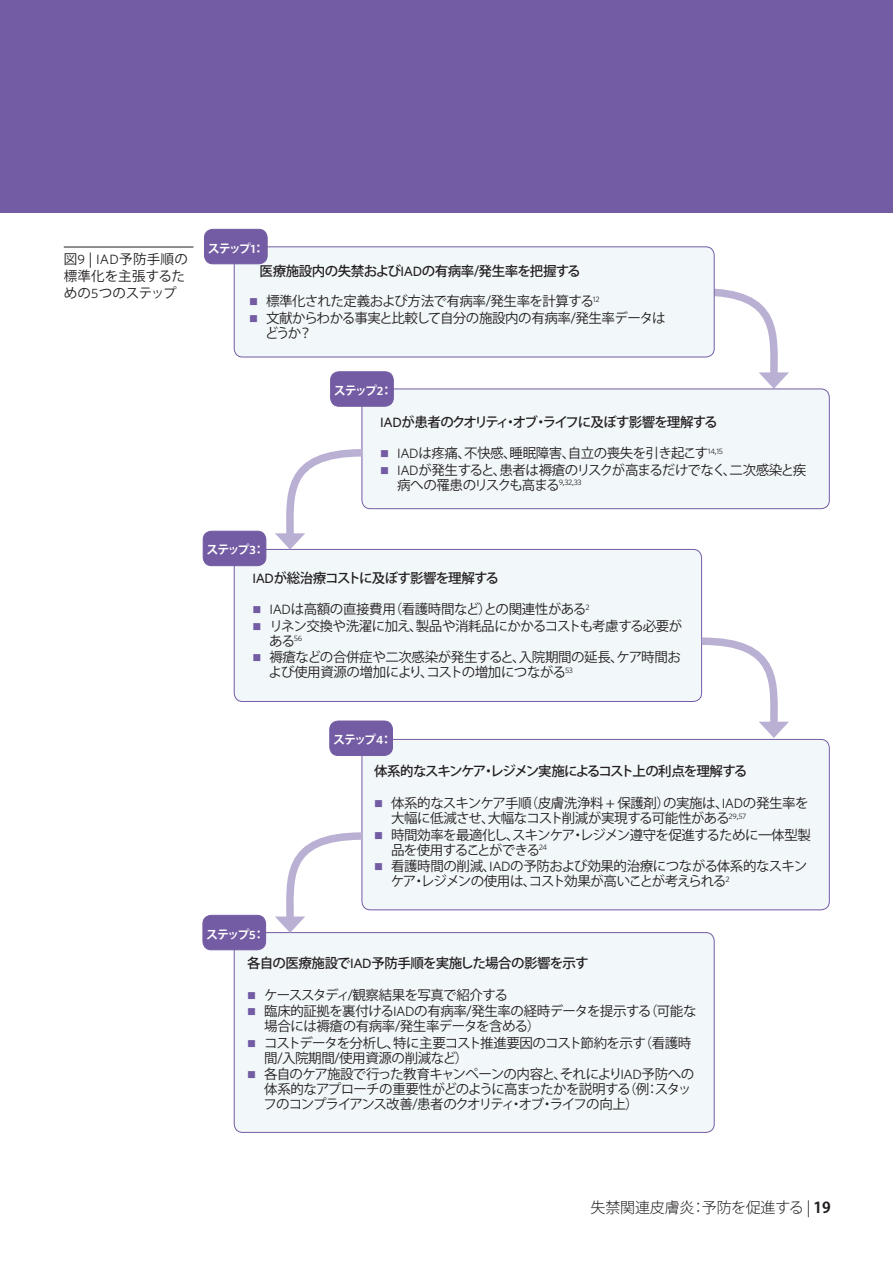
<style>
.page{position:relative;width:893px;height:1263px;background:#fff}
.page>*{position:absolute;margin:0;border:0;box-sizing:border-box;transform-origin:0 0}
.t1{font:300 15px "Koz Go Pr 6 N";letter-spacing:-.01em;color:#231f20}
.t2{font:13.5px/15px "Koz Go Pr 6 N";letter-spacing:-.03em;color:#231f20}
.t3{font:13.5px/15px "Koz Go Pr 6 N";letter-spacing:-.06em;color:#231f20}
.t4{font:13.5px/15px "Koz Go Pr 6 N";letter-spacing:-.05em;color:#231f20}
.t5{font:13.5px/15px "Koz Go Pr 6 N";letter-spacing:-.07em;color:#231f20}
.t6{font:500 13.5px "Koz Go Pr 6 N";letter-spacing:-.06em;color:#231f20}
.t7{font:500 13.5px "Koz Go Pr 6 N";letter-spacing:-.095em;color:#231f20}
.t8{font:13.5px/16.8px "Koz Go Pr 6 N";letter-spacing:.02em;color:#231f20}
.t9{font:500 13.5px "Koz Go Pr 6 N";letter-spacing:-.04em;color:#231f20}
.t10{font:500 13.5px "Koz Go Pr 6 N";letter-spacing:-.035em;color:#231f20}
.t11{font:700 12px "Koz Go Pr 6 N";letter-spacing:-.14em;color:#fff}
.s1{font-family:"Whitney";font-weight:600}
.s2{font-family:"Whitney"}
.s3{color:#735ca3}
.s4{font-weight:700}
</style>
<div class="page">
<div style="left:0;top:0;width:893px;height:213px;background:#735ca3"></div>
<svg style="left:694px;top:284px;width:95px;height:105px"></svg>
<hr style="left:64px;top:247px;width:129px;height:1px;background:#231f20">
<div style="left:234px;top:247px;width:480px;height:110px;background:#f2f8fa;border-radius:9px"></div>
<div style="left:234px;top:247px;width:480px;height:110px;border:1px solid #735ca3;border-radius:9px"></div>
<div style="left:362px;top:389px;width:467px;height:120px;background:#f2f8fa;border-radius:9px"></div>
<div style="left:362px;top:389px;width:467px;height:120px;border:1px solid #735ca3;border-radius:9px"></div>
<div style="left:234px;top:549px;width:468px;height:152px;background:#f2f8fa;border-radius:9px"></div>
<div style="left:234px;top:549px;width:468px;height:153px;border:1px solid #735ca3;border-radius:9px"></div>
<div style="left:362px;top:739px;width:467px;height:171px;background:#f2f8fa;border-radius:9px"></div>
<div style="left:362px;top:739px;width:467px;height:171px;border:1px solid #735ca3;border-radius:9px"></div>
<div style="left:234px;top:932px;width:480px;height:200px;background:#f2f8fa;border-radius:9px"></div>
<div style="left:234px;top:932px;width:480px;height:200px;border:1px solid #735ca3;border-radius:9px"></div>
<svg style="left:275px;top:445px;width:95px;height:105px"></svg>
<div style="left:204px;top:229px;width:63px;height:35px;background:#735ca3;border-radius:9px"></div>
<div style="left:204px;top:229px;width:63px;height:35px;border:1px solid #735ca3;border-radius:9px"></div>
<div style="left:331px;top:372px;width:62px;height:34px;background:#735ca3;border-radius:9px"></div>
<div style="left:330px;top:372px;width:63px;height:34px;border:1px solid #735ca3;border-radius:9px"></div>
<div style="left:203px;top:531px;width:63px;height:35px;background:#735ca3;border-radius:9px"></div>
<div style="left:203px;top:531px;width:63px;height:35px;border:1px solid #735ca3;border-radius:9px"></div>
<svg style="left:694px;top:634px;width:95px;height:104px"></svg>
<div style="left:330px;top:721px;width:62px;height:34px;background:#735ca3;border-radius:9px"></div>
<div style="left:330px;top:721px;width:63px;height:35px;border:1px solid #735ca3;border-radius:9px"></div>
<svg style="left:275px;top:828px;width:95px;height:105px"></svg>
<div style="left:203px;top:915px;width:63px;height:35px;background:#735ca3;border-radius:9px"></div>
<div style="left:203px;top:915px;width:63px;height:35px;border:1px solid #735ca3;border-radius:9px"></div>
<p class="t11" style="left:208px;top:241px;width:58px">ステップ<span class="s1">1</span>：</p>
<p class="t8" style="left:64px;top:251px;width:126px">図<span class="s2">9</span> | <span class="s2">IAD</span>予防手順の標準化を主張するための<span class="s2">5</span>つのステップ</p>
<p class="t10" style="left:260px;top:264px;width:323px">医療施設内の失禁および<span class="s2">IAD</span>の有病率/発生率を把握する</p>
<p class="t2" style="left:249px;top:294px;width:352px"><span class="s3">■</span> 標準化された定義および方法で有病率/発生率を計算する<sup>12</sup></p>
<p class="t2" style="left:265px;top:311px;width:402px;text-indent:-16px"><span class="s3">■</span> 文献からわかる事実と比較して自分の施設内の有病率/発生率データはどうか？</p>
<p class="t11" style="left:334px;top:384px;width:60px">ステップ<span class="s1">2</span>：</p>
<p class="t11" style="left:206px;top:543px;width:60px">ステップ<span class="s1">3</span>：</p>
<p class="t6" style="left:380px;top:414px;width:339px"><span class="s2">IAD</span>が患者のクオリティ・オブ・ライフに及ぼす影響を理解する</p>
<p class="t2" style="left:380px;top:446px;width:344px"><span class="s3">■</span> <span class="s2">IAD</span>は疼痛、不快感、睡眠障害、自立の喪失を引き起こす<sup>14</sup><sup>,</sup><sup>15</sup></p>
<p class="t5" style="left:397px;top:462px;width:411px;text-indent:-17px"><span class="s3">■</span> <span class="s2">IAD</span>が発生すると、患者は褥瘡のリスクが高まるだけでなく、二次感染と疾病への罹患のリスクも高まる<sup>9</sup><sup>,</sup><sup>32</sup><sup>,</sup><sup>33</sup></p>
<p class="t6" style="left:252px;top:570px;width:248px"><span class="s2">IAD</span>が総治療コストに及ぼす影響を理解する</p>
<p class="t2" style="left:252px;top:602px;width:339px"><span class="s3">■</span> <span class="s2">IAD</span>は高額の直接費用（看護時間など）との関連性がある<sup>2</sup></p>
<p class="t2" style="left:269px;top:618px;width:415px;text-indent:-17px"><span class="s3">■</span> リネン交換や洗濯に加え、製品や消耗品にかかるコストも考慮する必要がある<sup>56</sup></p>
<p class="t2" style="left:269px;top:650px;width:414px;text-indent:-16px"><span class="s3">■</span> 褥瘡などの合併症や二次感染が発生すると、入院期間の延長、ケア時間および使用資源の増加により、コストの増加につながる<sup>53</sup></p>
<p class="t11" style="left:333px;top:733px;width:61px">ステップ<span class="s1">4</span>：</p>
<p class="t11" style="left:206px;top:927px;width:60px">ステップ<span class="s1">5</span>：</p>
<p class="t7" style="left:374px;top:764px;width:375px">体系的なスキンケア・レジメン実施によるコスト上の利点を理解する</p>
<p class="t2" style="left:391px;top:796px;width:419px;text-indent:-17px"><span class="s3">■</span> 体系的なスキンケア手順（皮膚洗浄料 + 保護剤）の実施は、<span class="s2">IAD</span>の発生率を大幅に低減させ、大幅なコスト削減が実現する可能性がある<sup>29</sup><sup>,</sup><sup>57</sup></p>
<p class="t4" style="left:391px;top:827px;width:421px;text-indent:-17px"><span class="s3">■</span> 時間効率を最適化し、スキンケア・レジメン遵守を促進するために一体型製品を使用することができる<sup>24</sup></p>
<p class="t2" style="left:391px;top:859px;width:418px;text-indent:-17px"><span class="s3">■</span> 看護時間の削減、<span class="s2">IAD</span>の予防および効果的治療につながる体系的なスキンケア・レジメンの使用は、コスト効果が高いことが考えられる<sup>2</sup></p>
<p class="t9" style="left:247px;top:956px;width:343px">各自の医療施設で<span class="s2">IAD</span>予防手順を実施した場合の影響を示す</p>
<p class="t4" style="left:247px;top:988px;width:262px"><span class="s3">■</span> ケーススタディ/観察結果を写真で紹介する</p>
<p class="t2" style="left:264px;top:1004px;width:434px;text-indent:-17px"><span class="s3">■</span> 臨床的証拠を裏付ける<span class="s2">IAD</span>の有病率/発生率の経時データを提示する（可能な場合には褥瘡の有病率/発生率データを含める）</p>
<p class="t2" style="left:264px;top:1036px;width:429px;text-indent:-17px"><span class="s3">■</span> コストデータを分析し、特に主要コスト推進要因のコスト節約を示す（看護時間/入院期間/使用資源の削減など）</p>
<p class="t3" style="left:264px;top:1067px;width:432px;text-indent:-16px"><span class="s3">■</span> 各自のケア施設で行った教育キャンペーンの内容と、それにより<span class="s2">IAD</span>予防への体系的なアプローチの重要性がどのように高まったかを説明する（例：スタッフのコンプライアンス改善/患者のクオリティ・オブ・ライフの向上）</p>
<p class="t1" style="left:590px;top:1199px;width:242px">失禁関連皮膚炎：予防を促進する | <span class="s4">19</span></p>
</div>
